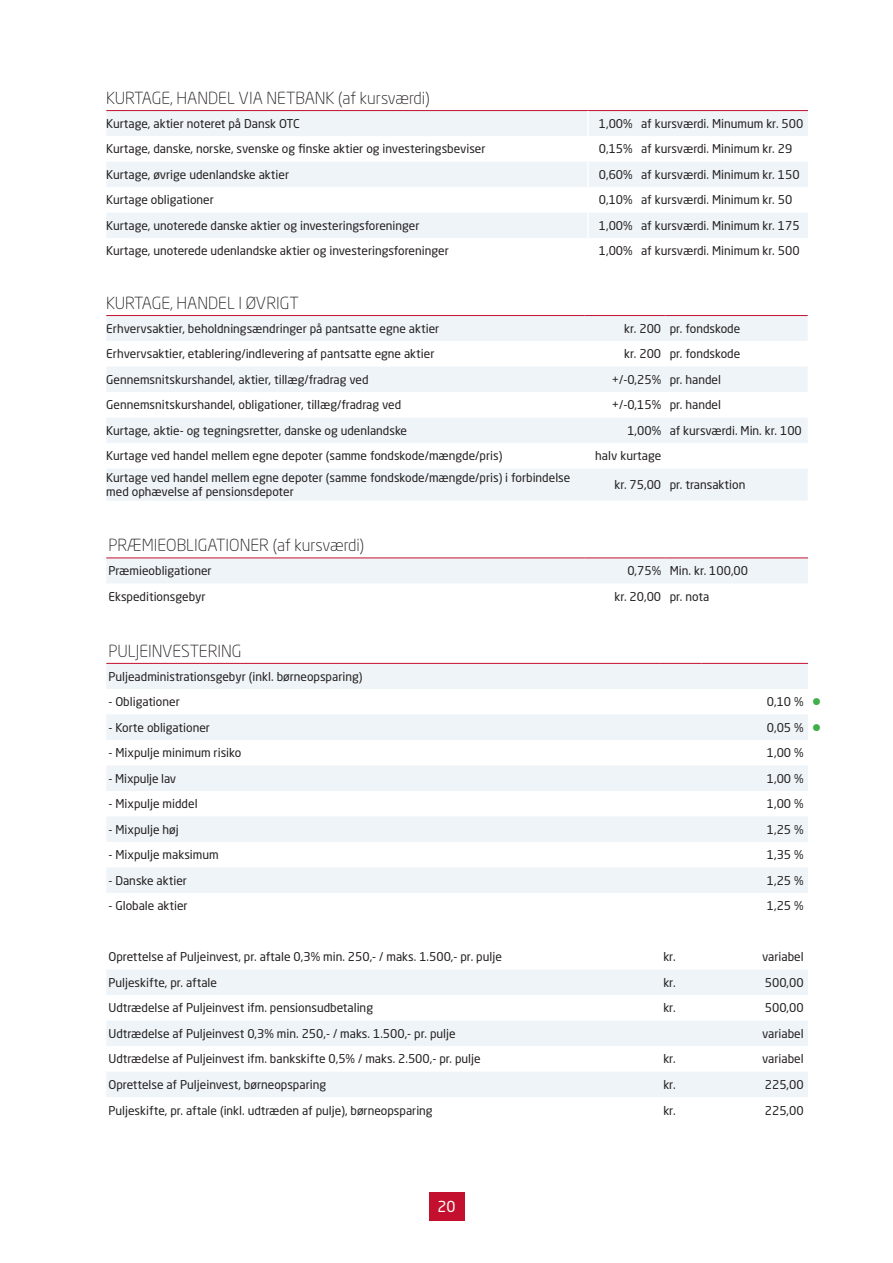
<style>
.page{position:relative;width:893px;height:1263px;background:#fff}
.page>*{position:absolute;margin:0;border:0;box-sizing:border-box;transform-origin:0 0}
.t1{font:300 16.5px "Neo Sans Std";color:#231f20}
.t2{font:15px "Neo Sans Std";color:#fff}
.t3{font:12px/14.4px "Neo Sans Std";color:#231f20}
.s1{color:#40ae49}
</style>
<div class="page">
<svg style="left:106px;top:316px;width:702px;height:185px;fill:#eef4f7"></svg>
<hr style="left:106px;top:315px;width:479px;height:1px;background:#c3102f">
<hr style="left:585px;top:315px;width:80px;height:1px;background:#c3102f">
<hr style="left:665px;top:315px;width:143px;height:1px;background:#c3102f">
<div style="left:106px;top:558px;width:702px;height:25px;background:#eef4f7"></div>
<hr style="left:106px;top:557px;width:479px;height:1px;background:#c3102f">
<hr style="left:585px;top:557px;width:80px;height:1px;background:#c3102f">
<hr style="left:665px;top:557px;width:143px;height:1px;background:#c3102f">
<svg style="left:106px;top:664px;width:702px;height:433px"></svg>
<hr style="left:106px;top:663px;width:553px;height:1px;background:#c3102f">
<hr style="left:659px;top:663px;width:43px;height:1px;background:#c3102f">
<hr style="left:702px;top:663px;width:106px;height:1px;background:#c3102f">
<div style="left:429px;top:1192px;width:35px;height:28px;background:#c3102f"></div>
<svg style="left:106px;top:111px;width:702px;height:127px;fill:#eef4f7"></svg>
<hr style="left:106px;top:110px;width:482px;height:1px;background:#c3102f">
<hr style="left:588px;top:110px;width:49px;height:1px;background:#c3102f">
<hr style="left:637px;top:110px;width:171px;height:1px;background:#c3102f">
<hr style="left:587px;top:111px;width:2px;height:25px;background:#fff">
<hr style="left:587px;top:136px;width:2px;height:26px;background:#fff">
<hr style="left:587px;top:162px;width:2px;height:25px;background:#fff">
<hr style="left:587px;top:187px;width:2px;height:26px;background:#fff">
<hr style="left:587px;top:213px;width:2px;height:25px;background:#fff">
<h1 class="t1" style="left:106px;top:88px;width:325px">KURTAGE, HANDEL VIA NETBANK (af kursværdi)</h1>
<p class="t3" style="left:106px;top:116px;width:195px">Kurtage, aktier noteret på Dansk OTC</p>
<p class="t3" style="left:599px;top:116px;width:206px">1,00% af kursværdi. Minumum kr. 500</p>
<p class="t3" style="left:106px;top:142px;width:381px">Kurtage, danske, norske, svenske og finske aktier og investeringsbeviser</p>
<p class="t3" style="left:599px;top:142px;width:195px">0,15% af kursværdi. Minimum kr. 29</p>
<p class="t3" style="left:106px;top:167px;width:184px">Kurtage, øvrige udenlandske aktier</p>
<p class="t3" style="left:599px;top:167px;width:202px">0,60% af kursværdi. Minimum kr. 150</p>
<p class="t3" style="left:106px;top:193px;width:109px">Kurtage obligationer</p>
<p class="t3" style="left:599px;top:193px;width:195px">0,10% af kursværdi. Minimum kr. 50</p>
<p class="t3" style="left:106px;top:218px;width:315px">Kurtage, unoterede danske aktier og investeringsforeninger</p>
<p class="t3" style="left:599px;top:218px;width:202px">1,00% af kursværdi. Minimum kr. 175</p>
<p class="t3" style="left:106px;top:244px;width:344px">Kurtage, unoterede udenlandske aktier og investeringsforeninger</p>
<p class="t3" style="left:599px;top:244px;width:202px">1,00% af kursværdi. Minimum kr. 500</p>
<h1 class="t1" style="left:106px;top:293px;width:194px">KURTAGE, HANDEL I ØVRIGT</h1>
<p class="t3" style="left:106px;top:321px;width:334px">Erhvervsaktier, beholdningsændringer på pantsatte egne aktier</p>
<p class="t3" style="left:624px;top:321px;width:118px">kr. 200 pr. fondskode</p>
<p class="t3" style="left:106px;top:347px;width:330px">Erhvervsaktier, etablering/indlevering af pantsatte egne aktier</p>
<p class="t3" style="left:624px;top:347px;width:118px">kr. 200 pr. fondskode</p>
<p class="t3" style="left:106px;top:372px;width:264px">Gennemsnitskurshandel, aktier, tillæg/fradrag ved</p>
<p class="t3" style="left:612px;top:372px;width:111px">+/-0,25% pr. handel</p>
<p class="t3" style="left:106px;top:398px;width:296px">Gennemsnitskurshandel, obligationer, tillæg/fradrag ved</p>
<p class="t3" style="left:612px;top:398px;width:111px">+/-0,15% pr. handel</p>
<p class="t3" style="left:106px;top:423px;width:302px">Kurtage, aktie- og tegningsretter, danske og udenlandske</p>
<p class="t3" style="left:627px;top:423px;width:176px">1,00% af kursværdi. Min. kr. 100</p>
<p class="t3" style="left:106px;top:449px;width:397px">Kurtage ved handel mellem egne depoter (samme fondskode/mængde/pris)</p>
<p class="t3" style="left:595px;top:449px;width:67px">halv kurtage</p>
<p class="t3" style="left:106px;top:470px;width:466px">Kurtage ved handel mellem egne depoter (samme fondskode/mængde/pris) i forbindelse med ophævelse af pensionsdepoter</p>
<p class="t3" style="left:614px;top:477px;width:133px">kr. 75,00 pr. transaktion</p>
<h1 class="t1" style="left:108px;top:536px;width:257px">PRÆMIEOBLIGATIONER (af kursværdi)</h1>
<p class="t3" style="left:108px;top:563px;width:105px">Præmieobligationer</p>
<p class="t3" style="left:627px;top:563px;width:122px">0,75% Min. kr. 100,00</p>
<p class="t3" style="left:108px;top:589px;width:99px">Ekspeditionsgebyr</p>
<p class="t3" style="left:614px;top:589px;width:96px">kr. 20,00 pr. nota</p>
<h1 class="t1" style="left:108px;top:641px;width:135px">PULJEINVESTERING</h1>
<p class="t3" style="left:108px;top:669px;width:256px">Puljeadministrationsgebyr (inkl. børneopsparing)</p>
<p class="t3" style="left:108px;top:694px;width:73px">- Obligationer</p>
<p class="t3" style="left:767px;top:694px;width:56px">0,10 % <span class="s1">●</span></p>
<p class="t3" style="left:108px;top:720px;width:103px">- Korte obligationer</p>
<p class="t3" style="left:767px;top:720px;width:56px">0,05 % <span class="s1">●</span></p>
<p class="t3" style="left:108px;top:745px;width:134px">- Mixpulje minimum risiko</p>
<p class="t3" style="left:767px;top:745px;width:38px">1,00 %</p>
<p class="t3" style="left:108px;top:771px;width:69px">- Mixpulje lav</p>
<p class="t3" style="left:767px;top:771px;width:38px">1,00 %</p>
<p class="t3" style="left:108px;top:796px;width:91px">- Mixpulje middel</p>
<p class="t3" style="left:767px;top:796px;width:38px">1,00 %</p>
<p class="t3" style="left:108px;top:822px;width:72px">- Mixpulje høj</p>
<p class="t3" style="left:767px;top:822px;width:38px">1,25 %</p>
<p class="t3" style="left:108px;top:847px;width:112px">- Mixpulje maksimum</p>
<p class="t3" style="left:767px;top:847px;width:38px">1,35 %</p>
<p class="t3" style="left:108px;top:873px;width:80px">- Danske aktier</p>
<p class="t3" style="left:767px;top:873px;width:38px">1,25 %</p>
<p class="t3" style="left:108px;top:898px;width:81px">- Globale aktier</p>
<p class="t3" style="left:767px;top:898px;width:38px">1,25 %</p>
<p class="t3" style="left:108px;top:950px;width:395px">Oprettelse af Puljeinvest, pr. aftale 0,3% min. 250,- / maks. 1.500,- pr. pulje</p>
<p class="t3" style="left:663px;top:950px;width:14px">kr.</p>
<p class="t3" style="left:762px;top:950px;width:43px">variabel</p>
<p class="t3" style="left:108px;top:975px;width:110px">Puljeskifte, pr. aftale</p>
<p class="t3" style="left:663px;top:975px;width:14px">kr.</p>
<p class="t3" style="left:765px;top:975px;width:40px">500,00</p>
<p class="t3" style="left:108px;top:1001px;width:266px">Udtrædelse af Puljeinvest ifm. pensionsudbetaling</p>
<p class="t3" style="left:663px;top:1001px;width:14px">kr.</p>
<p class="t3" style="left:765px;top:1001px;width:40px">500,00</p>
<p class="t3" style="left:108px;top:1026px;width:349px">Udtrædelse af Puljeinvest 0,3% min. 250,- / maks. 1.500,- pr. pulje</p>
<p class="t3" style="left:762px;top:1026px;width:43px">variabel</p>
<p class="t3" style="left:108px;top:1052px;width:374px">Udtrædelse af Puljeinvest ifm. bankskifte 0,5% / maks. 2.500,- pr. pulje</p>
<p class="t3" style="left:663px;top:1052px;width:14px">kr.</p>
<p class="t3" style="left:762px;top:1052px;width:43px">variabel</p>
<p class="t3" style="left:108px;top:1077px;width:219px">Oprettelse af Puljeinvest, børneopsparing</p>
<p class="t3" style="left:663px;top:1077px;width:14px">kr.</p>
<p class="t3" style="left:765px;top:1077px;width:40px">225,00</p>
<p class="t3" style="left:108px;top:1103px;width:326px">Puljeskifte, pr. aftale (inkl. udtræden af pulje), børneopsparing</p>
<p class="t3" style="left:663px;top:1103px;width:14px">kr.</p>
<p class="t3" style="left:765px;top:1103px;width:40px">225,00</p>
<p class="t2" style="left:437px;top:1197px;width:20px">20</p>
</div>
